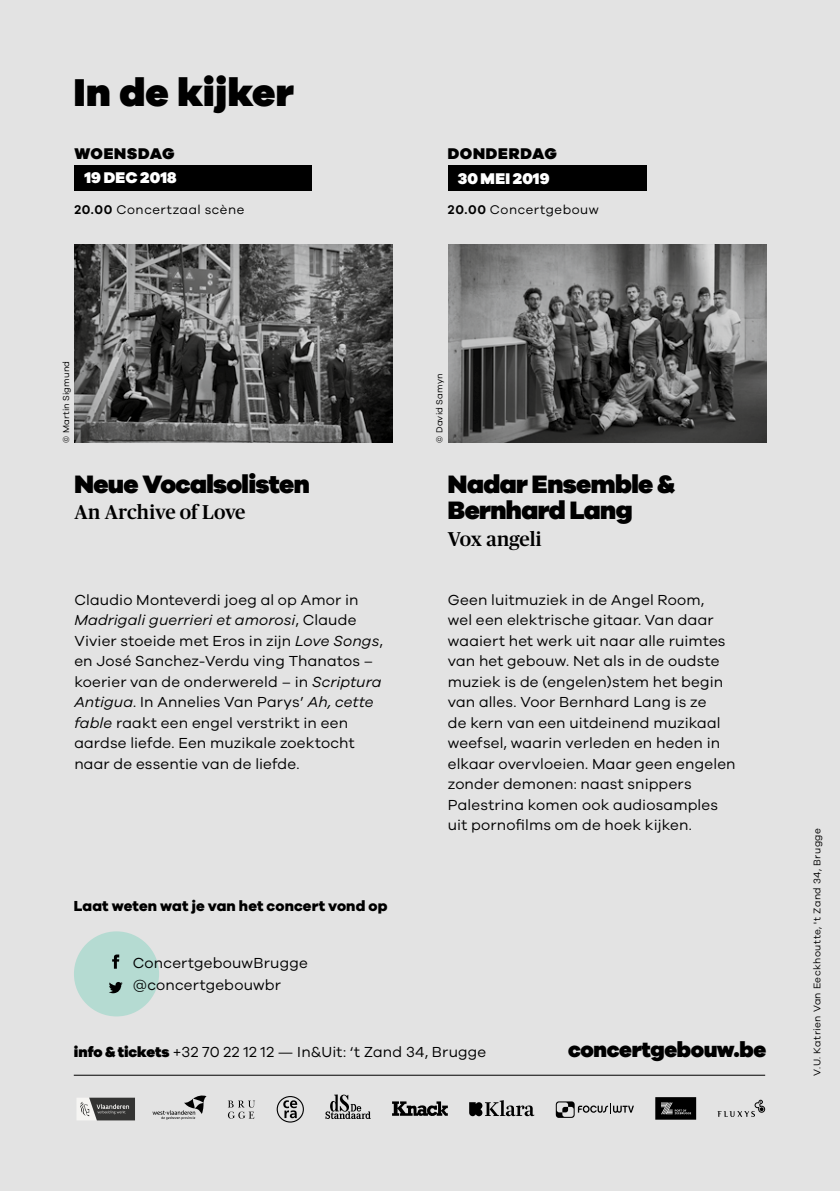
<style>
.page{position:relative;width:840px;height:1191px;background:#fff}
.page>*{position:absolute;margin:0;border:0;box-sizing:border-box;transform-origin:0 0}
.t1{font:900 40px "Galano Grotesque";letter-spacing:.005em;color:#000}
.t2{font:900 26px/26px "Galano Grotesque";letter-spacing:-.025em;color:#000}
.t3{font:900 22px "Galano Grotesque";letter-spacing:-.015em;color:#000}
.t4{font:500 20px "Publico";letter-spacing:-.005em;color:#000}
.t5{font:900 16px "Galano Grotesque";letter-spacing:.005em;color:#fff}
.t6{font:900 16px "Galano Grotesque";letter-spacing:.04em;color:#000}
.t7{font:15px/20.6px "Galano Grotesque";letter-spacing:.01em;color:#000}
.t8{font:800 15px "Galano Grotesque";letter-spacing:.01em;color:#000}
.t9{font:13px "Galano Grotesque";letter-spacing:.045em;color:#000}
.t10{font:10px "Galano Grotesque";letter-spacing:.045em;color:#000}
.t11{font:9px "Galano Grotesque";letter-spacing:.015em;color:#000}
.s1{font-weight:600}
.s2{font-style:italic}
.s3{font-weight:900}
</style>
<div class="page">
<div style="left:0;top:0;width:839px;height:1191px;background:#e3e3e3"></div>
<div style="left:74px;top:931px;width:85px;height:85px;background:#b5dbd2;border-radius:50%"></div>
<svg style="left:112px;top:954px;width:7px;height:14px"></svg>
<svg style="left:109px;top:982px;width:14px;height:11px"></svg>
<hr style="left:74px;top:1074px;width:690px;height:1px;background:#000">
<svg style="left:152px;top:1095px;width:54px;height:24px"></svg>
<svg style="left:228px;top:1100px;width:27px;height:18px"></svg>
<svg style="left:717px;top:1099px;width:47px;height:18px"></svg>
<svg style="left:655px;top:1097px;width:40px;height:22px"></svg>
<svg style="left:469px;top:1100px;width:65px;height:16px"></svg>
<svg style="left:392px;top:1101px;width:55px;height:15px"></svg>
<svg style="left:555px;top:1101px;width:78px;height:16px"></svg>
<svg style="left:325px;top:1094px;width:45px;height:25px"></svg>
<svg style="left:276px;top:1096px;width:28px;height:26px"></svg>
<svg style="left:77px;top:1097px;width:58px;height:23px"></svg>
<img style="left:448px;top:244px;width:317px;height:198px">
<div style="left:447px;top:166px;width:199px;height:25px;background:#000"></div>
<img style="left:75px;top:244px;width:317px;height:198px">
<div style="left:74px;top:165px;width:238px;height:26px;background:#000"></div>
<h1 class="t1" style="left:74px;top:67px;width:221px">In de kijker</h1>
<p class="t6" style="left:74px;top:143px;width:102px">WOENSDAG</p>
<p class="t6" style="left:447px;top:143px;width:110px">DONDERDAG</p>
<p class="t5" style="left:84px;top:168px;width:94px">19 DEC 2018</p>
<p class="t5" style="left:457px;top:168px;width:93px">30 MEI 2019</p>
<p class="t9" style="left:74px;top:202px;width:171px"><span class="s1">20.00</span> Concertzaal scène</p>
<p class="t9" style="left:447px;top:202px;width:152px"><span class="s1">20.00</span> Concertgebouw</p>
<p class="t11" style="left:61px;top:442px;width:83px;rotate:-90deg">© Martin Sigmund</p>
<h2 class="t2" style="left:74px;top:470px;width:237px">Neue Vocalsolisten</h2>
<h3 class="t4" style="left:74px;top:501px;width:173px">An Archive of Love</h3>
<p class="t7" style="left:74px;top:589px;width:310px">Claudio Monteverdi joeg al op Amor in <span class="s2">Madrigali guerrieri et amorosi</span>, Claude Vivier stoeide met Eros in zijn <span class="s2">Love Songs</span>, en José Sanchez-Verdu ving Thanatos – koerier van de onderwereld – in <span class="s2">Scriptura Antigua</span>. In Annelies Van Parys’ <span class="s2">Ah, cette fable</span> raakt een engel verstrikt in een aardse liefde. Een muzikale zoektocht naar de essentie van de liefde.</p>
<p class="t8" style="left:74px;top:896px;width:315px">Laat weten wat je van het concert vond op</p>
<p class="t7" style="left:133px;top:951px;width:176px;line-height:22px">ConcertgebouwBrugge @concertgebouwbr</p>
<p class="t11" style="left:434px;top:442px;width:70px;rotate:-90deg">© David Samyn</p>
<h2 class="t2" style="left:447px;top:471px;width:229px">Nadar Ensemble &amp;<br>Bernhard Lang</h2>
<h3 class="t4" style="left:447px;top:527px;width:95px">Vox angeli</h3>
<p class="t7" style="left:447px;top:589px;width:289px">Geen luitmuziek in de Angel Room,<br>wel een elektrische gitaar. Van daar waaiert het werk uit naar alle ruimtes van het gebouw. Net als in de oudste muziek is de (engelen)stem het begin van alles. Voor Bernhard Lang is ze<br>de kern van een uitdeinend muzikaal weefsel, waarin verleden en heden in elkaar overvloeien. Maar geen engelen zonder demonen: naast snippers Palestrina komen ook audiosamples uit pornofilms om de hoek kijken.</p>
<p class="t7" style="left:74px;top:1041px;width:413px"><span class="s3">info &amp; tickets</span> +32 70 22 12 12 — In&amp;Uit: ‘t Zand 34, Brugge</p>
<h3 class="t3" style="left:568px;top:1035px;width:199px">concertgebouw.be</h3>
<p class="t10" style="left:810px;top:1075px;width:249px;rotate:-90deg">V.U. Katrien Van Eeckhoutte, 't Zand 34, Brugge</p>
</div>
